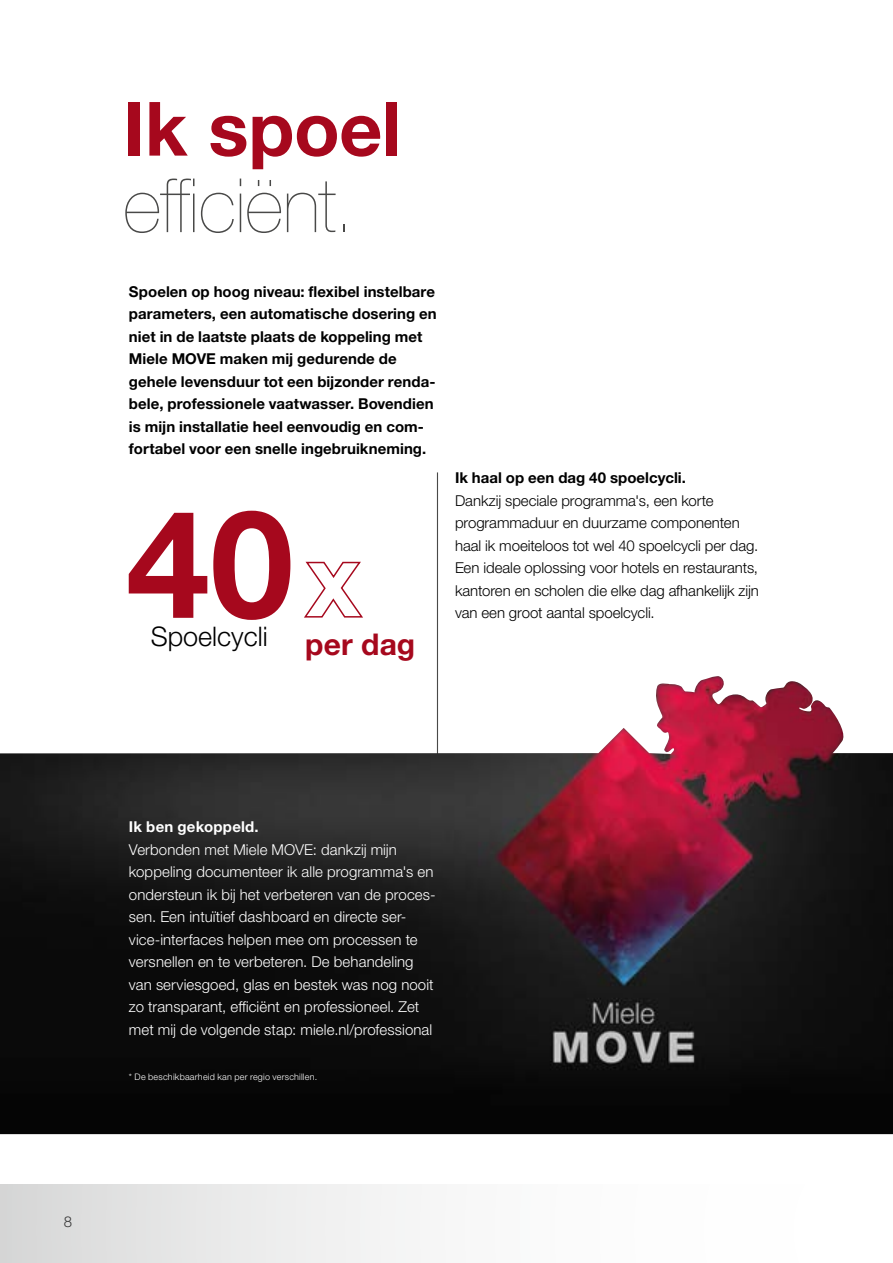
<style>
.page{position:relative;width:893px;height:1263px;background:#fff}
.page>*{position:absolute;margin:0;border:0;box-sizing:border-box;transform-origin:0 0}
.t1{font:700 150px "Helvetica Neue LTW1 G";color:#a6081d}
.t2{font:200 75px "Helvetica Neue LTW1 G";letter-spacing:-.005em;color:#494948}
.t3{font:700 75px "Helvetica Neue LTW1 G";letter-spacing:-.005em;color:#a6081d}
.t4{font:700 30px "Helvetica Neue LTW1 G";letter-spacing:.005em;color:#a6081d}
.t5{font:300 27px "Helvetica Neue LTW1 G";color:#000}
.t6{font:300 15px/22.5px "Helvetica Neue LTW1 G";letter-spacing:.005em;color:#fff}
.t7{font:700 15px/22.5px "Helvetica Neue LTW1 G";letter-spacing:.005em;color:#000}
.t8{font:300 15px/22.5px "Helvetica Neue LTW1 G";letter-spacing:-.005em;color:#000}
.t9{font:700 15px "Helvetica Neue LTW1 G";letter-spacing:.015em;color:#fff}
.t10{font:300 9px "Helvetica Neue LTW1 G";letter-spacing:.025em;color:#fff}
.s1{font-size:105px}
</style>
<div class="page">
<hr style="left:437px;top:472px;width:1px;height:306px;background:#494948">
<div style="left:0;top:1184px;width:893px;height:79px;background:linear-gradient(to right,#dedede,#fff)"></div>
<img style="left:0;top:676px;width:893px;height:458px">
<h2 class="t3" style="left:123px;top:83px;width:280px">Ik spoel</h2>
<h2 class="t2" style="left:123px;top:162px;width:232px">efficiënt.</h2>
<p class="t7" style="left:129px;top:280px;width:309px">Spoelen op hoog niveau: flexibel instelbare parameters, een automatische dosering en niet in de laatste plaats de koppeling met Miele MOVE maken mij gedurende de gehele levensduur tot een bijzonder renda&shy;bele, professionele vaatwasser. Bovendien is mijn installatie heel eenvoudig en com&shy;fortabel voor een snelle ingebruikneming.</p>
<h1 class="t1" style="left:126px;top:472px;width:237px">40<span class="s1">x</span></h1>
<h3 class="t5" style="left:151px;top:620px;width:119px">Spoelcycli</h3>
<h3 class="t4" style="left:305px;top:626px;width:111px">per dag</h3>
<p class="t7" style="left:455px;top:466px;width:233px">Ik haal op een dag 40 spoelcycli.</p>
<p class="t8" style="left:455px;top:489px;width:305px">Dankzij speciale programma's, een korte programmaduur en duurzame componenten haal ik moeiteloos tot wel 40 spoelcycli per dag.<br>Een ideale oplossing voor hotels en restaurants, kantoren en scholen die elke dag afhankelijk zijn</p>
<p class="t8" style="left:455px;top:601px;width:201px">van een groot aantal spoelcycli.</p>
<p class="t8" style="left:64px;top:1211px;width:10px">8</p>
<p class="t9" style="left:129px;top:818px;width:131px">Ik ben gekoppeld.</p>
<p class="t6" style="left:129px;top:838px;width:308px">Verbonden met Miele MOVE: dankzij mijn koppeling documenteer ik alle programma's en ondersteun ik bij het verbeteren van de proces&shy;sen. Een intuïtief dashboard en directe ser&shy;vice-interfaces helpen mee om processen te versnellen en te verbeteren. De behandeling van serviesgoed, glas en bestek was nog nooit zo transparant, efficiënt en professioneel. Zet met mij de volgende stap: miele.nl/professional</p>
<p class="t10" style="left:129px;top:1071px;width:190px">* De beschikbaarheid kan per regio verschillen.</p>
</div>
